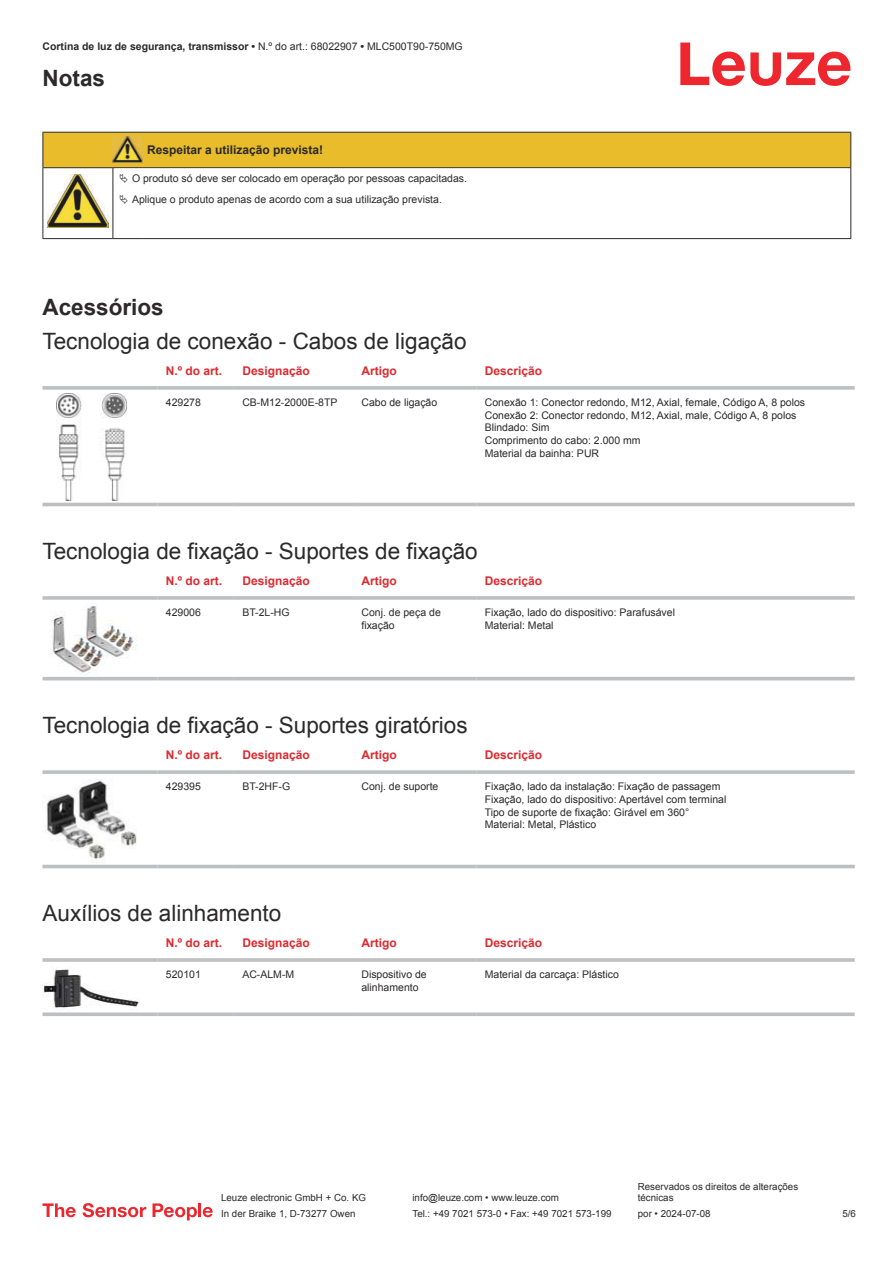
<style>
.page{position:relative;width:893px;height:1263px;background:#fff}
.page>*{position:absolute;margin:0;border:0;box-sizing:border-box;transform-origin:0 0}
.t1{font:22.5px "Arial";color:#2b292a}
.t2{font:700 22.5px "Arial";color:#2b292a}
.t3{font:700 12px "Arial";color:#db2a30}
.t4{font:700 12px "Arial";color:#2b292a}
.t5{font:10.5px/12.6px "Arial";color:#2b292a}
.t6{font:700 10.5px "Arial";color:#2b292a}
.t7{font:9.75px/11.7px "Arial";color:#2b292a}
.s1{font-weight:400}
</style>
<div class="page">
<svg style="left:680px;top:43px;width:170px;height:43px"></svg>
<svg style="left:43px;top:393px;width:812px;height:114px"></svg>
<svg style="left:43px;top:386px;width:114px;height:4px"></svg>
<svg style="left:157px;top:386px;width:77px;height:4px"></svg>
<svg style="left:234px;top:386px;width:119px;height:4px"></svg>
<svg style="left:353px;top:386px;width:123px;height:4px"></svg>
<svg style="left:476px;top:386px;width:379px;height:4px;background:#c3c5c7"></svg>
<hr style="left:43px;top:503px;width:114px;height:3px;background:#bdbfc1">
<hr style="left:157px;top:503px;width:77px;height:3px;background:#bdbfc1">
<hr style="left:234px;top:503px;width:119px;height:3px;background:#bdbfc1">
<hr style="left:353px;top:503px;width:123px;height:3px;background:#bdbfc1">
<hr style="left:476px;top:503px;width:379px;height:3px;background:#bdbfc1">
<img style="left:56px;top:394px;width:70px;height:106px">
<svg style="left:43px;top:603px;width:812px;height:78px"></svg>
<hr style="left:43px;top:596px;width:114px;height:4px;background:#bdbfc1">
<hr style="left:157px;top:596px;width:77px;height:4px;background:#c7c9ca">
<hr style="left:234px;top:596px;width:119px;height:4px;background:#bdbfc1">
<hr style="left:353px;top:596px;width:123px;height:4px;background:#bdbfc1">
<hr style="left:476px;top:596px;width:379px;height:4px;background:#c7c9ca">
<hr style="left:43px;top:677px;width:114px;height:3px;background:#bdbfc1">
<hr style="left:157px;top:677px;width:77px;height:3px;background:#bdbfc1">
<hr style="left:234px;top:677px;width:119px;height:3px;background:#bdbfc1">
<hr style="left:353px;top:677px;width:123px;height:3px;background:#bdbfc1">
<hr style="left:476px;top:677px;width:379px;height:3px;background:#bdbfc1">
<img style="left:43px;top:604px;width:97px;height:70px">
<svg style="left:43px;top:862px;width:812px;height:7px"></svg>
<svg style="left:43px;top:770px;width:114px;height:4px"></svg>
<svg style="left:157px;top:770px;width:77px;height:4px"></svg>
<svg style="left:234px;top:770px;width:119px;height:4px"></svg>
<svg style="left:353px;top:770px;width:123px;height:4px"></svg>
<svg style="left:476px;top:770px;width:379px;height:4px;background:#c3c5c7"></svg>
<hr style="left:43px;top:865px;width:114px;height:3px;background:#bdbfc1">
<hr style="left:157px;top:865px;width:77px;height:3px;background:#bdbfc1">
<hr style="left:234px;top:865px;width:119px;height:3px;background:#bdbfc1">
<hr style="left:353px;top:865px;width:123px;height:3px;background:#bdbfc1">
<hr style="left:476px;top:865px;width:379px;height:3px;background:#bdbfc1">
<img style="left:43px;top:779px;width:94px;height:80px">
<hr style="left:43px;top:958px;width:114px;height:4px;background:#c3c5c7">
<svg style="left:157px;top:958px;width:77px;height:4px"></svg>
<hr style="left:234px;top:958px;width:119px;height:4px;background:#c4c6c7">
<hr style="left:353px;top:958px;width:123px;height:4px;background:#c3c5c7">
<svg style="left:476px;top:958px;width:379px;height:4px;background:#c3c5c7"></svg>
<svg style="left:43px;top:1012px;width:114px;height:4px"></svg>
<svg style="left:157px;top:1012px;width:77px;height:4px"></svg>
<svg style="left:234px;top:1012px;width:119px;height:4px"></svg>
<svg style="left:353px;top:1012px;width:123px;height:4px"></svg>
<svg style="left:476px;top:1012px;width:379px;height:4px;background:#c5c7c8"></svg>
<img style="left:43px;top:969px;width:97px;height:40px">
<svg style="left:43px;top:1203px;width:33px;height:14px"></svg>
<svg style="left:83px;top:1203px;width:63px;height:14px"></svg>
<svg style="left:153px;top:1203px;width:44px;height:17px"></svg>
<hr style="left:198px;top:1203px;width:3px;height:14px;background:#ed272d">
<svg style="left:203px;top:1207px;width:10px;height:10px"></svg>
<hr style="left:43px;top:168px;width:1px;height:66px;background:#2b292a">
<hr style="left:113px;top:168px;width:1px;height:66px;background:#2b292a">
<hr style="left:850px;top:168px;width:1px;height:66px;background:#2b292a">
<hr style="left:43px;top:238px;width:70px;height:1px;background:#2b292a">
<hr style="left:113px;top:238px;width:30px;height:1px;background:#2b292a">
<hr style="left:143px;top:238px;width:708px;height:1px;background:#2b292a">
<img style="left:47px;top:209px;width:61px;height:19px">
<svg style="left:43px;top:132px;width:808px;height:77px"></svg>
<p class="t6" style="left:43px;top:43px;width:422px">Cortina de luz de segurança, transmissor • <span class="s1">N.º do art.: 68022907</span> • <span class="s1">MLC500T90-750MG</span></p>
<h1 class="t2" style="left:43px;top:70px;width:64px">Notas</h1>
<p class="t4" style="left:147px;top:145px;width:178px">Respeitar a utilização prevista!</p>
<p class="t5" style="left:132px;top:170px;width:337px;line-height:20.2px">O produto só deve ser colocado em operação por pessoas capacitadas.<br>Aplique o produto apenas de acordo com a sua utilização prevista.</p>
<h1 class="t2" style="left:43px;top:299px;width:123px">Acessórios</h1>
<h1 class="t1" style="left:43px;top:333px;width:425px">Tecnologia de conexão - Cabos de ligação</h1>
<p class="t3" style="left:166px;top:366px;width:58px">N.º do art.</p>
<p class="t3" style="left:242px;top:366px;width:69px">Designação</p>
<p class="t3" style="left:361px;top:366px;width:37px">Artigo</p>
<p class="t3" style="left:485px;top:366px;width:59px">Descrição</p>
<p class="t5" style="left:166px;top:397px;width:37px">429278</p>
<p class="t5" style="left:242px;top:397px;width:97px">CB-M12-2000E-8TP</p>
<p class="t5" style="left:361px;top:397px;width:77px">Cabo de ligação</p>
<p class="t5" style="left:485px;top:397px;width:322px">Conexão 1: Conector redondo, M12, Axial, female, Código A, 8 polos Conexão 2: Conector redondo, M12, Axial, male, Código A, 8 polos Blindado: Sim<br>Comprimento do cabo: 2.000 mm<br>Material da bainha: PUR</p>
<h1 class="t1" style="left:43px;top:543px;width:437px">Tecnologia de fixação - Suportes de fixação</h1>
<p class="t3" style="left:166px;top:577px;width:58px">N.º do art.</p>
<p class="t3" style="left:242px;top:577px;width:69px">Designação</p>
<p class="t3" style="left:361px;top:577px;width:37px">Artigo</p>
<p class="t3" style="left:485px;top:577px;width:59px">Descrição</p>
<p class="t5" style="left:166px;top:607px;width:37px">429006</p>
<p class="t5" style="left:242px;top:607px;width:49px">BT-2L-HG</p>
<p class="t5" style="left:361px;top:607px;width:81px">Conj. de peça de fixação</p>
<p class="t5" style="left:485px;top:607px;width:192px">Fixação, lado do dispositivo: Parafusável<br>Material: Metal</p>
<h1 class="t1" style="left:43px;top:717px;width:427px">Tecnologia de fixação - Suportes giratórios</h1>
<p class="t3" style="left:166px;top:751px;width:58px">N.º do art.</p>
<p class="t3" style="left:242px;top:751px;width:69px">Designação</p>
<p class="t3" style="left:361px;top:751px;width:37px">Artigo</p>
<p class="t3" style="left:485px;top:751px;width:59px">Descrição</p>
<p class="t5" style="left:166px;top:781px;width:37px">429395</p>
<p class="t5" style="left:242px;top:781px;width:49px">BT-2HF-G</p>
<p class="t5" style="left:361px;top:781px;width:79px">Conj. de suporte</p>
<p class="t5" style="left:485px;top:781px;width:243px">Fixação, lado da instalação: Fixação de passagem Fixação, lado do dispositivo: Apertável com terminal Tipo de suporte de fixação: Girável em 360° Material: Metal, Plástico</p>
<h1 class="t1" style="left:43px;top:905px;width:240px">Auxílios de alinhamento</h1>
<p class="t3" style="left:166px;top:939px;width:58px">N.º do art.</p>
<p class="t3" style="left:242px;top:939px;width:69px">Designação</p>
<p class="t3" style="left:361px;top:939px;width:37px">Artigo</p>
<p class="t3" style="left:485px;top:939px;width:59px">Descrição</p>
<p class="t5" style="left:166px;top:969px;width:37px">520101</p>
<p class="t5" style="left:242px;top:969px;width:53px">AC-ALM-M</p>
<p class="t5" style="left:361px;top:969px;width:67px">Dispositivo de alinhamento</p>
<p class="t5" style="left:485px;top:969px;width:136px">Material da carcaça: Plástico</p>
<p class="t7" style="left:221px;top:1193px;width:146px">Leuze electronic GmbH + Co. KG</p>
<p class="t7" style="left:412px;top:1193px;width:148px">info@leuze.com • www.leuze.com</p>
<p class="t7" style="left:638px;top:1181px;width:162px">Reservados os direitos de alterações técnicas</p>
<p class="t7" style="left:221px;top:1209px;width:136px">In der Braike 1, D-73277 Owen</p>
<p class="t7" style="left:412px;top:1209px;width:201px">Tel.: +49 7021 573-0 • Fax: +49 7021 573-199</p>
<p class="t7" style="left:638px;top:1209px;width:74px">por • 2024-07-08</p>
<p class="t7" style="left:842px;top:1209px;width:15px">5 /6</p>
</div>
